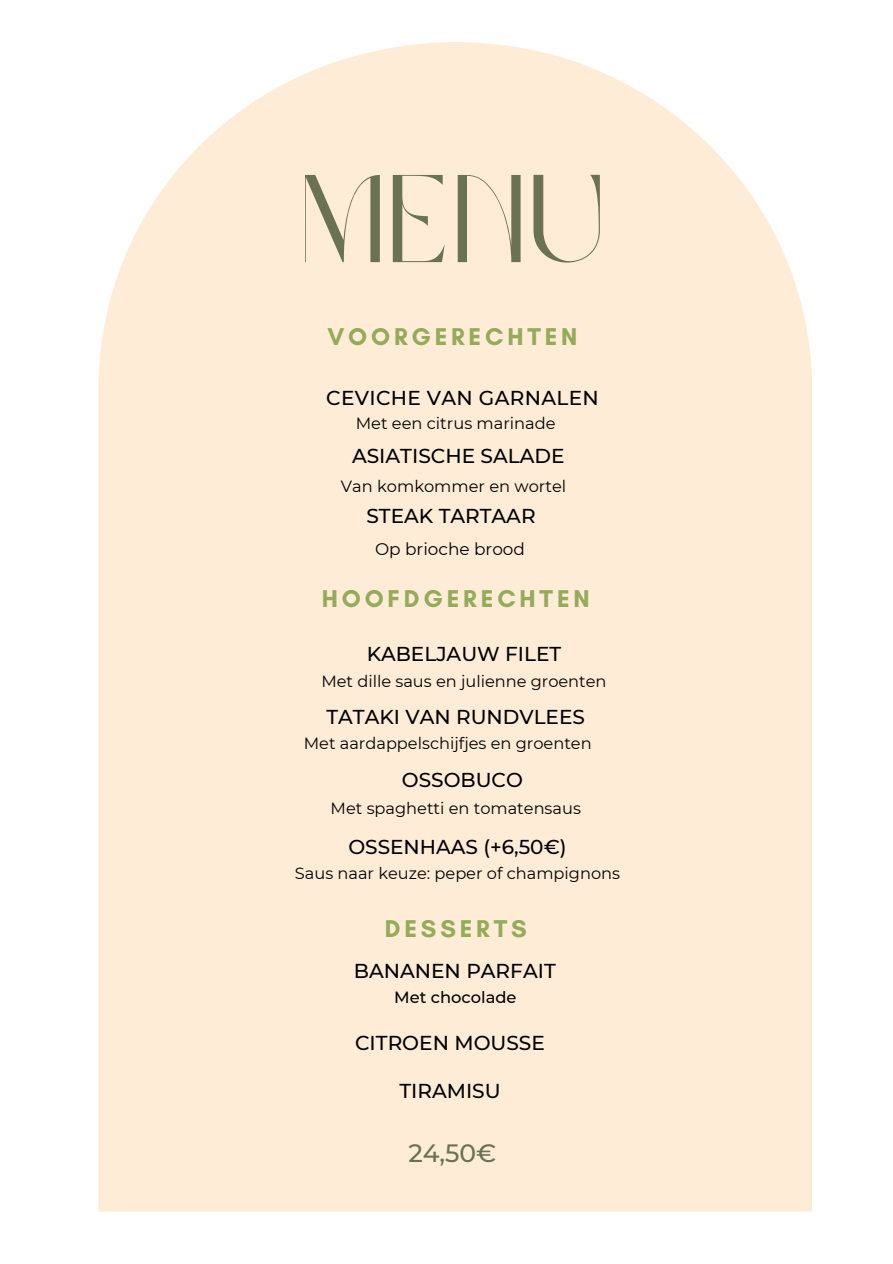
<style>
.page{position:relative;width:893px;height:1264px;background:#fff}
.page>*{position:absolute;margin:0;border:0;box-sizing:border-box;transform-origin:0 0}
.t1{font:123.45px "Brown Sugar";color:#697252}
.t2{font:500 25.05px "Montserrat";color:#697252}
.t3{font:700 24.75px "Glacial Indifference";letter-spacing:.155em;color:#94ab5a}
.t4{font:500 20.1px "Montserrat";color:#000}
.t5{font:16.95px "Montserrat";color:#000}
.t6{font:500 16.35px "Montserrat";color:#000}
.t7{font:16.2px "Montserrat";color:#000}
</style>
<div class="page">
<div style="left:98px;top:42px;width:714px;height:1169px;background:#ffecd7"></div>
<p class="t1" style="left:301px;top:169px;width:305px">MENU</p>
<p class="t3" style="left:327px;top:322px;width:251px">VOORGERECHTEN</p>
<p class="t4" style="left:326px;top:385px;width:274px">CEVICHE VAN GARNALEN</p>
<p class="t7" style="left:356px;top:413px;width:201px">Met een citrus marinade</p>
<p class="t4" style="left:352px;top:443px;width:214px">ASIATISCHE SALADE</p>
<p class="t7" style="left:341px;top:476px;width:227px">Van komkommer en wortel</p>
<p class="t4" style="left:366px;top:503px;width:171px">STEAK TARTAAR</p>
<p class="t5" style="left:375px;top:538px;width:151px">Op brioche brood</p>
<p class="t3" style="left:322px;top:583px;width:269px">HOOFDGERECHTEN</p>
<p class="t4" style="left:366px;top:641px;width:196px">KABELJAUW FILET</p>
<p class="t7" style="left:321px;top:671px;width:287px">Met dille saus en julienne groenten</p>
<p class="t4" style="left:326px;top:704px;width:260px">TATAKI VAN RUNDVLEES</p>
<p class="t7" style="left:304px;top:733px;width:289px">Met aardappelschijfjes en groenten</p>
<p class="t4" style="left:402px;top:768px;width:122px">OSSOBUCO</p>
<p class="t7" style="left:330px;top:798px;width:252px">Met spaghetti en tomatensaus</p>
<p class="t4" style="left:348px;top:834px;width:220px">OSSENHAAS (+6,50€)</p>
<p class="t7" style="left:295px;top:863px;width:326px">Saus naar keuze: peper of champignons</p>
<p class="t3" style="left:385px;top:913px;width:143px">DESSERTS</p>
<p class="t4" style="left:354px;top:959px;width:203px">BANANEN PARFAIT</p>
<p class="t6" style="left:394px;top:987px;width:124px">Met chocolade</p>
<p class="t4" style="left:355px;top:1030px;width:191px">CITROEN MOUSSE</p>
<p class="t4" style="left:399px;top:1078px;width:103px">TIRAMISU</p>
<p class="t2" style="left:408px;top:1138px;width:90px">24,50€</p>
</div>
